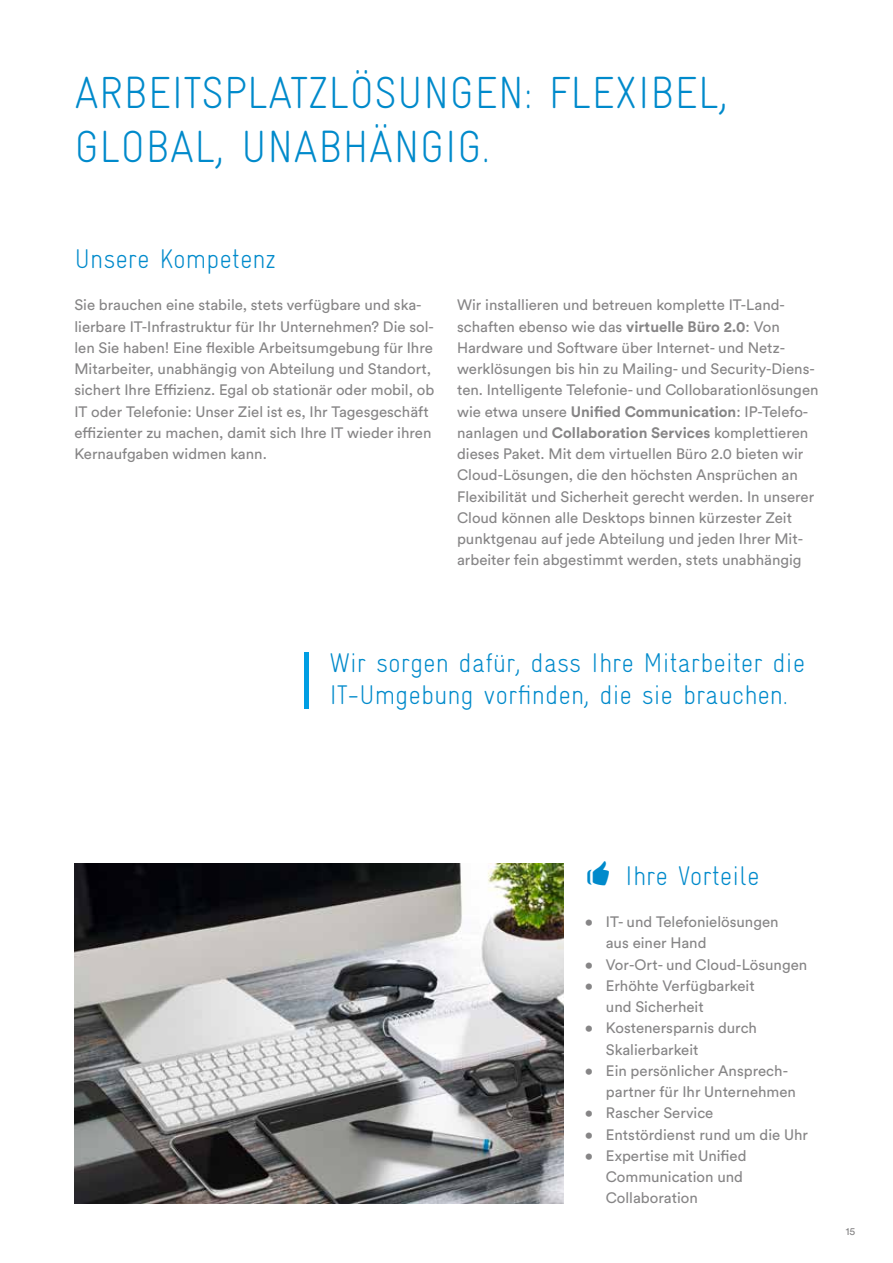
<style>
.page{position:relative;width:893px;height:1263px;background:#fff}
.page>*{position:absolute;margin:0;border:0;box-sizing:border-box;transform-origin:0 0}
.t1{font:45px/53.1px "Gravur Condensed Light CE";color:#008acb}
.t2{font:27px/32px "Gravur Condensed Light CE";color:#008acb}
.t3{font:15px/21.3px "Circular Pro";color:#868586}
.t4{font:10.5px "Circular Pro";color:#868586}
.s1{font-weight:700}
</style>
<div class="page">
<img style="left:74px;top:863px;width:489px;height:340px">
<hr style="left:304px;top:653px;width:4px;height:56px;background:#009ee3">
<h1 class="t1" style="left:74px;top:66px;width:655px">ARBEITSPLATZLÖSUNGEN: FLEXIBEL,<br>GLOBAL, UNABHÄNGIG.</h1>
<h2 class="t2" style="left:74px;top:243px;width:203px">Unsere Kompetenz</h2>
<p class="t3" style="left:74px;top:294px;width:361px">Sie brauchen eine stabile, stets verfügbare und ska&shy;lierbare IT-Infrastruktur für Ihr Unternehmen? Die sol&shy;len Sie haben! Eine flexible Arbeitsumgebung für Ihre Mitarbeiter, unabhängig von Abteilung und Standort, sichert Ihre Effizienz. Egal ob stationär oder mobil, ob IT oder Telefonie: Unser Ziel ist es, Ihr Tagesgeschäft effizienter zu machen, damit sich Ihre IT wieder ihren Kernaufgaben widmen kann.</p>
<p class="t3" style="left:457px;top:294px;width:363px">Wir installieren und betreuen komplette IT-Land&shy;schaften ebenso wie das <span class="s1">virtuelle Büro 2.0</span>: Von Hardware und Software über Internet- und Netz&shy;werklösungen bis hin zu Mailing- und Security-Diens&shy;ten. Intelligente Telefonie- und Collobarationlösungen wie etwa unsere <span class="s1">Unified Communication</span>: IP-Telefo&shy;nanlagen und <span class="s1">Collaboration Services</span> komplettieren dieses Paket. Mit dem virtuellen Büro 2.0 bieten wir Cloud-Lösungen, die den höchsten Ansprüchen an Flexibilität und Sicherheit gerecht werden. In unserer Cloud können alle Desktops binnen kürzester Zeit punktgenau auf jede Abteilung und jeden Ihrer Mit&shy;arbeiter fein abgestimmt werden, stets unabhängig</p>
<h2 class="t2" style="left:330px;top:646px;width:477px">Wir sorgen dafür, dass Ihre Mitarbeiter die<br>IT-Umgebung vorfinden, die sie brauchen.</h2>
<h2 class="t2" style="left:625px;top:859px;width:136px">Ihre Vorteile</h2>
<p class="t3" style="left:606px;top:910px;width:174px;text-indent:-21px">• IT- und Telefonielösungen aus einer Hand</p>
<p class="t3" style="left:585px;top:953px;width:224px">• Vor-Ort- und Cloud-Lösungen</p>
<p class="t3" style="left:606px;top:974px;width:150px;text-indent:-21px">• Erhöhte Verfügbarkeit und Sicherheit</p>
<p class="t3" style="left:606px;top:1017px;width:153px;text-indent:-21px">• Kostenersparnis durch<br>Skalierbarkeit</p>
<p class="t3" style="left:606px;top:1059px;width:192px;text-indent:-21px">• Ein persönlicher Ansprech&shy;partner für Ihr Unternehmen</p>
<p class="t3" style="left:585px;top:1102px;width:130px">• Rascher Service</p>
<p class="t3" style="left:585px;top:1123px;width:225px">• Entstördienst rund um die Uhr</p>
<p class="t3" style="left:606px;top:1144px;width:142px;text-indent:-21px">• Expertise mit Unified<br>Communication und<br>Collaboration</p>
<p class="t4" style="left:846px;top:1224px;width:11px">15</p>
</div>
